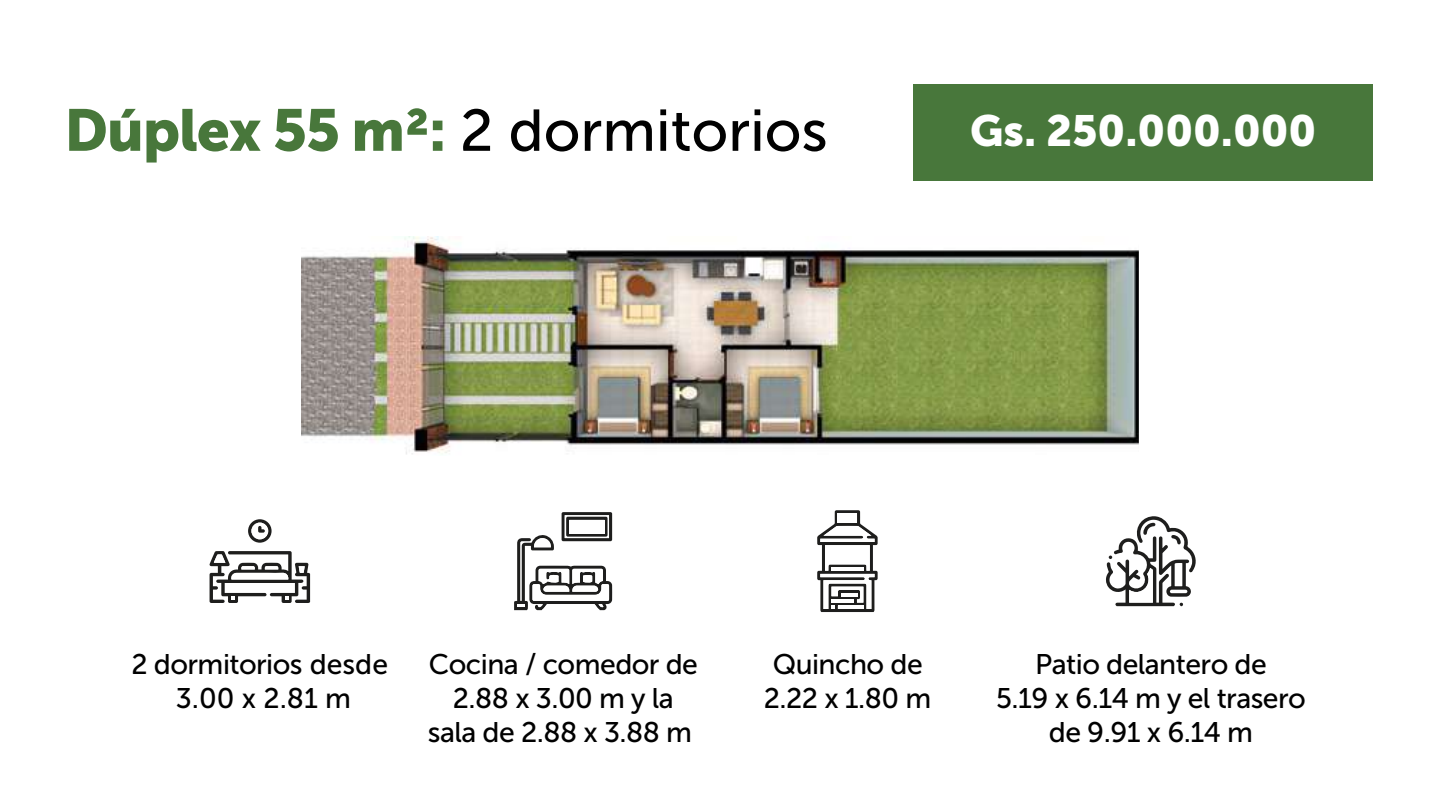
<style>
.page{position:relative;width:1440px;height:810px;background:#fff}
.page>*{position:absolute;margin:0;border:0;box-sizing:border-box;transform-origin:0 0}
.t1{font:58.65px "Museo Sans 500";color:#010101}
.t2{font:43.42px "Museo Sans 900";color:#fff}
.t3{font:28.35px/34px "Museo Sans 500";letter-spacing:-.02em;color:#010101;text-align:center}
.s1{font-family:"Museo Sans 900";color:#48773b}
</style>
<div class="page">
<div style="left:913px;top:84px;width:460px;height:96px;background:#48773b"></div>
<img style="left:301px;top:237px;width:838px;height:217px">
<svg style="left:1106px;top:516px;width:90px;height:90px"></svg>
<svg style="left:209px;top:551px;width:101px;height:52px"></svg>
<svg style="left:248px;top:519px;width:24px;height:24px"></svg>
<svg style="left:817px;top:510px;width:61px;height:102px"></svg>
<svg style="left:514px;top:512px;width:98px;height:98px"></svg>
<div style="left:569px;top:520px;width:35px;height:13px;background:#fff"></div>
<h1 class="t1" style="left:64px;top:98px;width:765px"><span class="s1">Dúplex 55 m2:</span> 2 dormitorios</h1>
<h2 class="t2" style="left:970px;top:106px;width:348px">Gs. 250.000.000</h2>
<p class="t3" style="left:132px;top:647px;width:258px">2 dormitorios desde<br>3.00 x 2.81 m</p>
<p class="t3" style="left:428px;top:647px;width:272px">Cocina / comedor de<br>2.88 x 3.00 m y la sala de 2.88 x 3.88 m</p>
<p class="t3" style="left:764px;top:647px;width:169px">Quincho de<br>2.22 x 1.80 m</p>
<p class="t3" style="left:996px;top:647px;width:311px">Patio delantero de<br>5.19 x 6.14 m y el trasero de 9.91 x 6.14 m</p>
</div>
